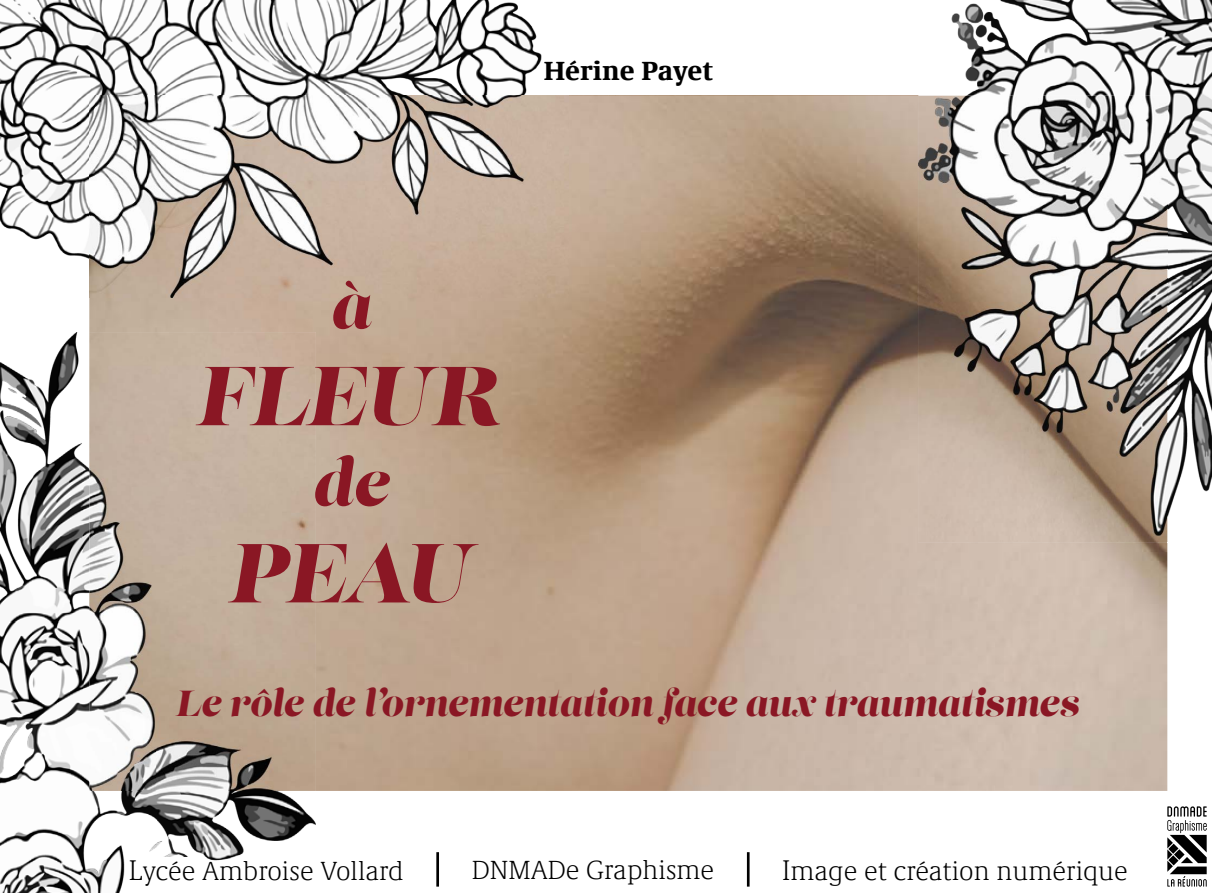
<style>
.page{position:relative;width:1212px;height:893px;background:#fff}
.page>*{position:absolute;margin:0;border:0;box-sizing:border-box;transform-origin:0 0}
.t1{font:italic 83.25px "Lust";letter-spacing:-.02em;color:#8a1724}
.t2{font:italic 64.12px "Lust";color:#8a1724}
.t3{font:italic 36px "Lust";color:#8a1724}
.t4{font:300 27px "Demos Next Pro";color:#000}
.t5{font:800 27px "Demos Next Pro";color:#000}
.s1{font-size:29.25px}
</style>
<div class="page">
<img style="left:89px;top:96px;width:1078px;height:695px">
<img style="left:0;top:332px;width:316px;height:561px">
<img style="left:89px;top:791px;width:227px;height:1px">
<img style="left:89px;top:332px;width:227px;height:459px">
<img style="left:0;top:0;width:568px;height:259px">
<img style="left:89px;top:96px;width:479px;height:201px">
<img style="left:918px;top:0;width:294px;height:516px">
<img style="left:918px;top:96px;width:249px;height:446px">
<img style="left:1167px;top:96px;width:1px;height:446px">
<div style="left:127px;top:858px;width:79px;height:35px;background:#fff"></div>
<hr style="left:436px;top:852px;width:3px;height:35px;background:#000">
<hr style="left:747px;top:852px;width:2px;height:35px;background:#000">
<svg style="left:1167px;top:806px;width:40px;height:81px"></svg>
<p class="t5" style="left:544px;top:52px;width:171px">Hérine Payet</p>
<h2 class="t2" style="left:332px;top:266px;width:42px">à</h2>
<h1 class="t1" style="left:198px;top:343px;width:307px">FLEUR</h1>
<h2 class="t2" style="left:313px;top:443px;width:79px">de</h2>
<h1 class="t1" style="left:231px;top:520px;width:244px">PEAU</h1>
<h3 class="t3" style="left:177px;top:681px;width:904px">Le rôle de l’ornementation face aux traumatismes</h3>
<p class="t4" style="left:129px;top:854px;width:276px"><span class="s1">L</span>ycée Ambroise Vollard</p>
<p class="t4" style="left:472px;top:853px;width:244px">DNMADe Graphisme</p>
<p class="t4" style="left:782px;top:854px;width:347px"><span class="s1">I</span>mage et création numérique</p>
</div>
